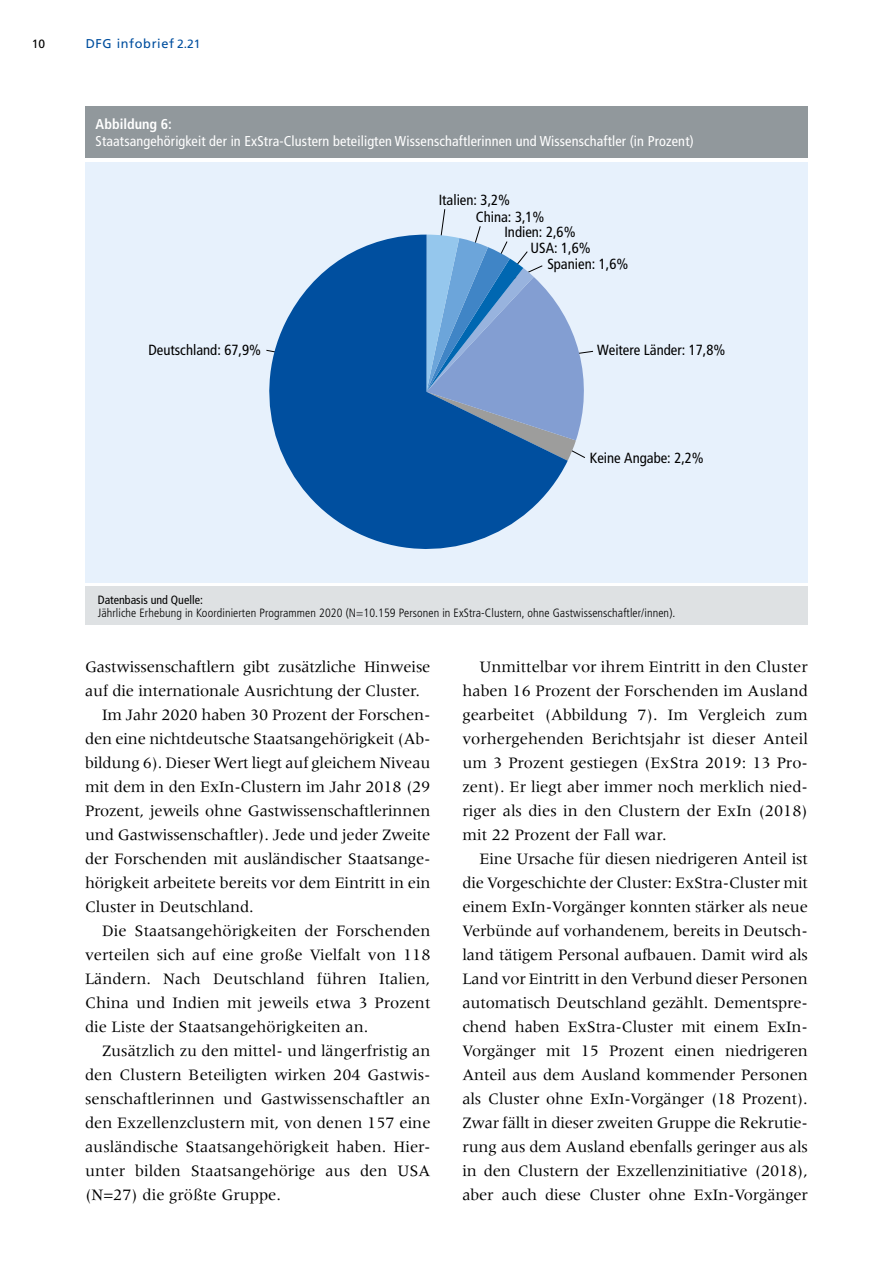
<style>
.page{position:relative;width:893px;height:1263px;background:#fff}
.page>*{position:absolute;margin:0;border:0;box-sizing:border-box;transform-origin:0 0}
.t1{font:16.5px/24px "Meridien LT Std";color:#000;text-align:justify}
.t2{font:condensed 14.7px "Frutiger LT Std";color:#000}
.t3{font:condensed 14.25px "Frutiger LT Std";letter-spacing:.01em;color:#fff}
.t4{font:700 condensed 14.25px "Frutiger LT Std";color:#fff}
.t5{font:12.75px "Frutiger LT Std";letter-spacing:.05em;color:#004f9f}
.t6{font:300 condensed 12px "Frutiger LT Std";letter-spacing:.01em;color:#000}
.t7{font:condensed 12px "Frutiger LT Std";color:#000}
.t8{font:12px "Frutiger LT Std";color:#000}
.s1{font-size:12px}
</style>
<div class="page">
<div style="left:85px;top:162px;width:723px;height:421px;background:#e7f1fc"></div>
<svg style="left:426px;top:209px;width:167px;height:251px"></svg>
<svg style="left:266px;top:235px;width:302px;height:314px;fill:#004f9f"></svg>
<div style="left:85px;top:106px;width:723px;height:52px;background:#91989c"></div>
<div style="left:85px;top:587px;width:723px;height:38px;background:#dee1e3"></div>
<p class="t8" style="left:32px;top:37px;width:15px">10</p>
<p class="t5" style="left:86px;top:36px;width:116px">DFG infobrief <span class="s1">2.21</span></p>
<p class="t4" style="left:96px;top:116px;width:78px">Abbildung 6:</p>
<p class="t3" style="left:96px;top:132px;width:599px">Staatsangehörigkeit der in ExStra-Clustern beteiligten Wissenschaftlerinnen und Wissenschaftler (in Prozent)</p>
<p class="t2" style="left:148px;top:341px;width:114px">Deutschland: 67,9%</p>
<p class="t2" style="left:439px;top:191px;width:73px">Italien: 3,2%</p>
<p class="t2" style="left:476px;top:208px;width:70px">China: 3,1%</p>
<p class="t2" style="left:504px;top:223px;width:73px">Indien: 2,6%</p>
<p class="t2" style="left:530px;top:240px;width:62px">USA: 1,6%</p>
<p class="t2" style="left:547px;top:256px;width:83px">Spanien: 1,6%</p>
<p class="t2" style="left:597px;top:341px;width:130px">Weitere Länder: 17,8%</p>
<p class="t2" style="left:590px;top:449px;width:116px">Keine Angabe: 2,2%</p>
<p class="t7" style="left:98px;top:593px;width:107px">Datenbasis und Quelle:</p>
<p class="t6" style="left:98px;top:606px;width:579px">Jährliche Erhebung in Koordinierten Programmen 2020 (N=10.159 Personen in ExStra-Clustern, ohne Gastwissenschaftler/innen).</p>
<p class="t1" style="left:85px;top:655px;width:347px">Gastwissenschaftlern gibt zusätzliche Hinweise</p>
<p class="t1" style="left:85px;top:679px;width:336px">auf die internationale Ausrichtung der Cluster.</p>
<p class="t1" style="left:102px;top:703px;width:330px">Im Jahr 2020 haben 30 Prozent der Forschen-</p>
<p class="t1" style="left:85px;top:727px;width:347px">den eine nichtdeutsche Staatsangehörigkeit (Ab-</p>
<p class="t1" style="left:85px;top:751px;width:347px">bildung 6). Dieser Wert liegt auf gleichem Niveau</p>
<p class="t1" style="left:85px;top:775px;width:347px">mit dem in den ExIn-Clustern im Jahr 2018 (29</p>
<p class="t1" style="left:85px;top:799px;width:347px">Prozent, jeweils ohne Gastwissenschaftlerinnen</p>
<p class="t1" style="left:85px;top:823px;width:347px">und Gastwissenschaftler). Jede und jeder Zweite</p>
<p class="t1" style="left:85px;top:847px;width:347px">der Forschenden mit ausländischer Staatsange-</p>
<p class="t1" style="left:85px;top:871px;width:347px">hörigkeit arbeitete bereits vor dem Eintritt in ein</p>
<p class="t1" style="left:85px;top:895px;width:170px">Cluster in Deutschland.</p>
<p class="t1" style="left:102px;top:919px;width:330px">Die Staatsangehörigkeiten der Forschenden</p>
<p class="t1" style="left:85px;top:943px;width:347px">verteilen sich auf eine große Vielfalt von 118</p>
<p class="t1" style="left:85px;top:967px;width:347px">Ländern. Nach Deutschland führen Italien,</p>
<p class="t1" style="left:85px;top:991px;width:347px">China und Indien mit jeweils etwa 3 Prozent</p>
<p class="t1" style="left:85px;top:1015px;width:285px">die Liste der Staatsangehörigkeiten an.</p>
<p class="t1" style="left:102px;top:1039px;width:330px">Zusätzlich zu den mittel- und längerfristig an</p>
<p class="t1" style="left:85px;top:1063px;width:347px">den Clustern Beteiligten wirken 204 Gastwis-</p>
<p class="t1" style="left:85px;top:1087px;width:347px">senschaftlerinnen und Gastwissenschaftler an</p>
<p class="t1" style="left:85px;top:1111px;width:347px">den Exzellenzclustern mit, von denen 157 eine</p>
<p class="t1" style="left:85px;top:1135px;width:344px">ausländische Staatsangehörigkeit haben. Hier-</p>
<p class="t1" style="left:85px;top:1159px;width:347px">unter bilden Staatsangehörige aus den USA</p>
<p class="t1" style="left:85px;top:1183px;width:198px">(N=27) die größte Gruppe.</p>
<p class="t1" style="left:462px;top:655px;width:347px;text-indent:17px">Unmittelbar vor ihrem Eintritt in den Cluster haben 16 Prozent der Forschenden im Ausland gearbeitet (Abbildung 7). Im Vergleich zum vorhergehenden Berichtsjahr ist dieser Anteil um 3 Prozent gestiegen (ExStra 2019: 13 Pro&shy;zent). Er liegt aber immer noch merklich nied&shy;riger als dies in den Clustern der ExIn (2018) mit 22 Prozent der Fall war.</p>
<p class="t1" style="left:462px;top:847px;width:347px;text-indent:17px">Eine Ursache für diesen niedrigeren Anteil ist die Vorgeschichte der Cluster: ExStra-Cluster mit einem ExIn-Vorgänger konnten stärker als neue Verbünde auf vorhandenem, bereits in Deutsch&shy;land tätigem Personal aufbauen. Damit wird als Land vor Eintritt in den Verbund dieser Personen automatisch Deutschland gezählt. Dementspre&shy;chend haben ExStra-Cluster mit einem ExIn-Vorgänger mit 15 Prozent einen niedrigeren Anteil aus dem Ausland kommender Personen als Cluster ohne ExIn-Vorgänger (18 Prozent).<br>Zwar fällt in dieser zweiten Gruppe die Rekrutie&shy;rung aus dem Ausland ebenfalls geringer aus als in den Clustern der Exzellenzinitiative (2018), aber auch diese Cluster ohne ExIn-Vorgänger</p>
</div>
